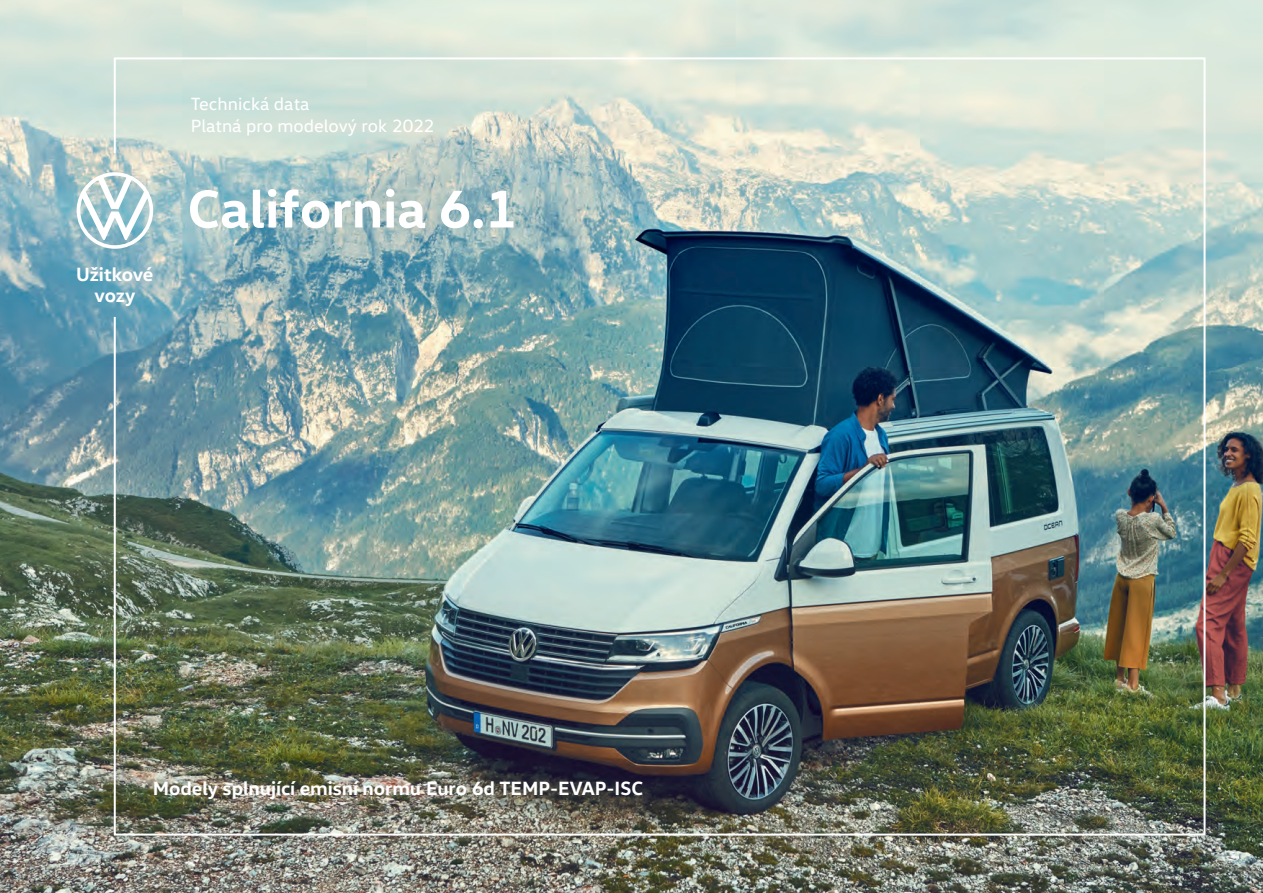
<style>
.page{position:relative;width:1263px;height:893px;background:#fff}
.page>*{position:absolute;margin:0;border:0;box-sizing:border-box;transform-origin:0 0}
.t1{font:700 54px "VW Head";color:#fff}
.t2{font:700 19.5px/21px "VW Head";letter-spacing:-.005em;color:#fff;text-align:center}
.t3{font:18px/21.8px "VW Head";color:#fff}
</style>
<div class="page">
<img style="left:0;top:0;width:1263px;height:893px">
<img style="left:113px;top:56px;width:1093px;height:781px">
<svg style="left:77px;top:172px;width:76px;height:77px"></svg>
<p class="t3" style="left:191px;top:92px;width:245px">Technická data<br>Platná pro modelový rok 2022</p>
<p class="t2" style="left:76px;top:263px;width:79px">Užitkové vozy</p>
<h1 class="t1" style="left:188px;top:174px;width:331px">California 6.1</h1>
<p class="t2" style="left:153px;top:777px;width:492px">Modely splnující emisní normu Euro 6d TEMP-EVAP-ISC</p>
</div>
